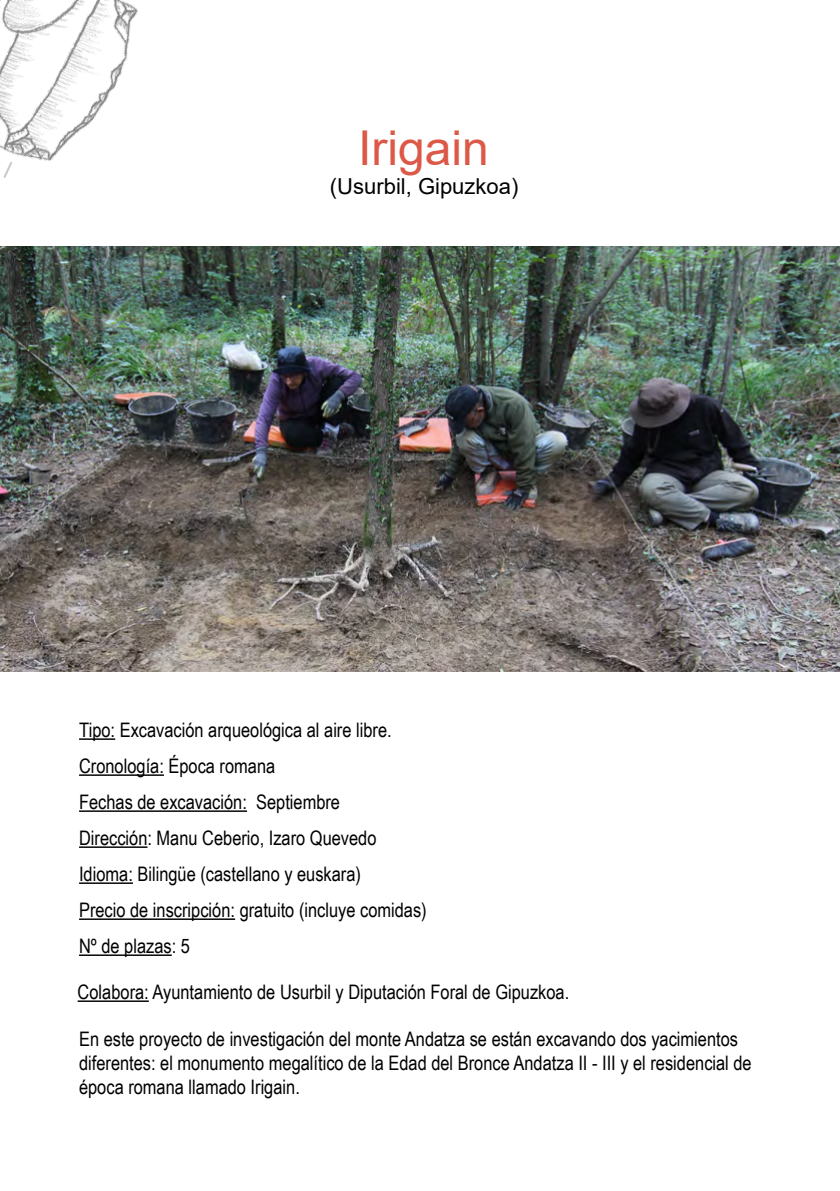
<style>
.page{position:relative;width:840px;height:1191px;background:#fff}
.page>*{position:absolute;margin:0;border:0;box-sizing:border-box;transform-origin:0 0}
.t1{font:48px "Arial";color:#dc5847}
.t2{font:22px "Arial";color:#000}
.t3{font:20px/36px "Arial Narrow";color:#000}
</style>
<div class="page">
<img style="left:0;top:0;width:138px;height:178px">
<hr style="left:79px;top:738px;width:36px;height:2px;background:#000">
<hr style="left:79px;top:774px;width:85px;height:2px;background:#000">
<hr style="left:79px;top:810px;width:168px;height:2px;background:#000">
<hr style="left:79px;top:846px;width:68px;height:2px;background:#000">
<hr style="left:79px;top:882px;width:54px;height:2px;background:#000">
<hr style="left:79px;top:918px;width:156px;height:2px;background:#000">
<hr style="left:79px;top:954px;width:93px;height:2px;background:#000">
<hr style="left:78px;top:1000px;width:71px;height:2px;background:#000">
<img style="left:0;top:247px;width:839px;height:425px">
<h1 class="t1" style="left:358px;top:115px;width:132px">Irigain</h1>
<p class="t2" style="left:330px;top:171px;width:190px">(Usurbil, Gipuzkoa)</p>
<p class="t3" style="left:79px;top:711px;width:349px">Tipo: Excavación arqueológica al aire libre.<br>Cronología: Época romana<br>Fechas de excavación: Septiembre<br>Dirección: Manu Ceberio, Izaro Quevedo Idioma: Bilingüe (castellano y euskara)<br>Precio de inscripción: gratuito (incluye comidas)<br>Nº de plazas: 5</p>
<p class="t3" style="left:78px;top:973px;width:493px">Colabora: Ayuntamiento de Usurbil y Diputación Foral de Gipuzkoa.</p>
<p class="t3" style="left:79px;top:1026px;width:673px;line-height:24px">En este proyecto de investigación del monte Andatza se están excavando dos yacimientos diferentes: el monumento megalítico de la Edad del Bronce Andatza II - III y el residencial de época romana llamado Irigain.</p>
</div>
